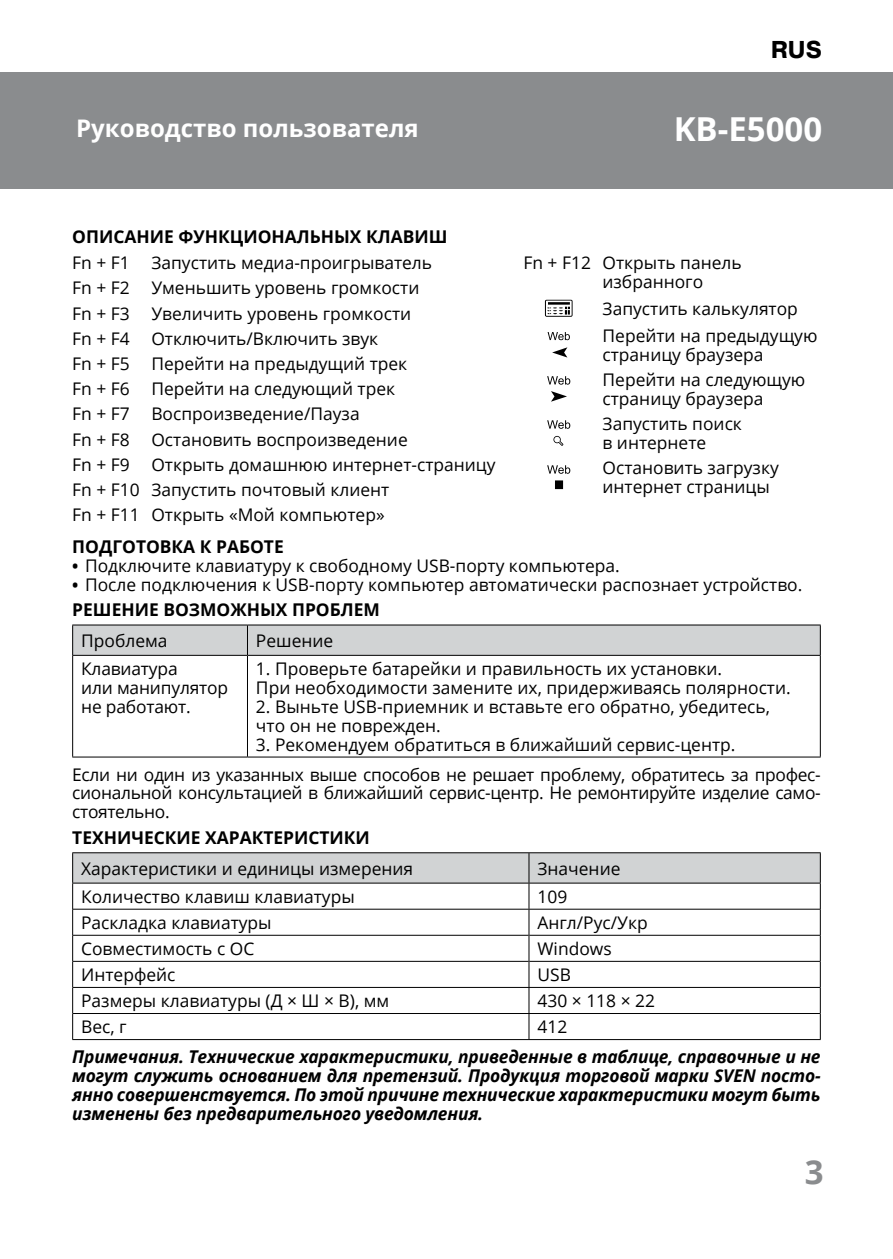
<style>
.page{position:relative;width:893px;height:1259px;background:#fff}
.page>*{position:absolute;margin:0;border:0;box-sizing:border-box;transform-origin:0 0}
.t1{font:700 33px "Open Sans";color:#fff}
.t2{font:700 33px "Open Sans";color:#8a8c8e}
.t3{font:700 24.3px "Open Sans";color:#fff}
.t4{font:700 24.3px "Pragmatica";color:#000}
.t5{font:italic 700 17.7px/18.9px "Open Sans";letter-spacing:-.01em;color:#000;text-align:justify}
.t6{font:700 17.7px "Open Sans";color:#000}
.t7{font:17.4px/25.2px "Open Sans";color:#000}
.t8{font:17.4px/30px "Open Sans";letter-spacing:-.02em;color:#000}
.s1{font-weight:700;font-size:16.5px}
</style>
<div class="page">
<div style="left:0;top:72px;width:893px;height:117px;background:#8a8c8e"></div>
<div style="left:73px;top:625px;width:747px;height:30px;background:#d1d3d4"></div>
<hr style="left:247px;top:624px;width:574px;height:1px;background:#000">
<hr style="left:820px;top:625px;width:1px;height:30px;background:#000">
<hr style="left:247px;top:655px;width:574px;height:1px;background:#000">
<hr style="left:72px;top:656px;width:1px;height:100px;background:#000">
<hr style="left:247px;top:656px;width:1px;height:100px;background:#000">
<hr style="left:820px;top:656px;width:1px;height:100px;background:#000">
<hr style="left:72px;top:756px;width:175px;height:1px;background:#000">
<hr style="left:247px;top:756px;width:574px;height:1px;background:#000">
<hr style="left:72px;top:624px;width:175px;height:1px;background:#000">
<hr style="left:72px;top:625px;width:1px;height:30px;background:#000">
<hr style="left:247px;top:625px;width:1px;height:30px;background:#000">
<hr style="left:72px;top:655px;width:175px;height:1px;background:#000">
<hr style="left:72px;top:852px;width:457px;height:1px;background:#000">
<hr style="left:529px;top:852px;width:292px;height:1px;background:#000">
<hr style="left:72px;top:1039px;width:457px;height:1px;background:#000">
<svg style="left:72px;top:853px;width:749px;height:186px"></svg>
<hr style="left:529px;top:1039px;width:292px;height:1px;background:#000">
<hr style="left:529px;top:987px;width:291px;height:1px;background:#000">
<hr style="left:529px;top:1013px;width:291px;height:1px;background:#000">
<hr style="left:529px;top:908px;width:291px;height:1px;background:#000">
<svg style="left:545px;top:300px;width:28px;height:17px"></svg>
<svg style="left:552px;top:347px;width:15px;height:10px"></svg>
<svg style="left:548px;top:332px;width:22px;height:8px"></svg>
<svg style="left:551px;top:391px;width:16px;height:11px"></svg>
<svg style="left:547px;top:376px;width:23px;height:9px"></svg>
<svg style="left:553px;top:436px;width:10px;height:10px"></svg>
<svg style="left:547px;top:420px;width:23px;height:9px"></svg>
<div style="left:555px;top:480px;width:8px;height:9px;background:#000"></div>
<svg style="left:547px;top:465px;width:23px;height:9px"></svg>
<h2 class="t4" style="left:771px;top:34px;width:53px">RUS</h2>
<h2 class="t3" style="left:76px;top:111px;width:344px">Руководство пользователя</h2>
<h1 class="t1" style="left:674px;top:105px;width:150px">KB-E5000</h1>
<p class="t6" style="left:72px;top:224px;width:377px">ОПИСАНИЕ ФУНКЦИОНАЛЬНЫХ КЛАВИШ</p>
<p class="t7" style="left:72px;top:250px;width:425px">Fn + F1 Запустить медиа-проигрыватель<br>Fn + F2 Уменьшить уровень громкости<br>Fn + F3 Увеличить уровень громкости<br>Fn + F4 Отключить/Включить звук<br>Fn + F5 Перейти на предыдущий трек<br>Fn + F6 Перейти на следующий трек<br>Fn + F7 Воспроизведение/Пауза<br>Fn + F8 Остановить воспроизведение<br>Fn + F9 Открыть домашнюю интернет-страницу Fn + F10 Запустить почтовый клиент<br>Fn + F11 Открыть «Мой компьютер»</p>
<p class="t6" style="left:72px;top:534px;width:213px">ПОДГОТОВКА К РАБОТЕ</p>
<p class="t7" style="left:72px;top:552px;width:549px"><span class="s1">•</span> Подключите клавиатуру к свободному USB-порту компьютера.</p>
<p class="t7" style="left:72px;top:571px;width:732px"><span class="s1">•</span> После подключения к USB-порту компьютер автоматически распознает устройство.</p>
<p class="t6" style="left:72px;top:597px;width:309px">РЕШЕНИЕ ВОЗМОЖНЫХ ПРОБЛЕМ</p>
<p class="t7" style="left:81px;top:627px;width:88px">Проблема</p>
<p class="t7" style="left:256px;top:627px;width:79px">Решение</p>
<p class="t7" style="left:81px;top:659px;width:149px;line-height:18.9px">Клавиатура<br>или манипулятор не работают.</p>
<p class="t7" style="left:256px;top:659px;width:536px;line-height:18.9px">1. Проверьте батарейки и правильность их установки.<br>При необходимости замените их, придерживаясь полярности.</p>
<p class="t7" style="left:603px;top:253px;width:141px;line-height:18.9px;text-indent:-79px">Fn + F12 Открыть панель избранного</p>
<p class="t7" style="left:603px;top:295px;width:216px;line-height:27px">Запустить калькулятор<br>Перейти на предыдущую</p>
<p class="t7" style="left:603px;top:341px;width:204px">страницу браузера<br>Перейти на следующую</p>
<p class="t7" style="left:603px;top:386px;width:162px">страницу браузера<br>Запустить поиск</p>
<p class="t7" style="left:603px;top:430px;width:178px">в интернете<br>Остановить загрузку</p>
<p class="t7" style="left:603px;top:474px;width:169px">интернет страницы</p>
<p class="t7" style="left:256px;top:696px;width:515px;line-height:18.9px">2. Выньте USB-приемник и вставьте его обратно, убедитесь, что он не поврежден.</p>
<p class="t8" style="left:72px;top:729px;width:750px;text-indent:184px">3. Рекомендуем обратиться в ближайший сервис-центр.<br>Если ни один из указанных выше способов не решает проблему, обратитесь за профес-</p>
<p class="t8" style="left:72px;top:783px;width:750px;line-height:18.9px">сиональной консультацией в ближайший сервис-центр. Не ремонтируйте изделие само&shy;стоятельно.</p>
<p class="t6" style="left:72px;top:825px;width:299px">ТЕХНИЧЕСКИЕ ХАРАКТЕРИСТИКИ</p>
<p class="t7" style="left:81px;top:855px;width:334px">Характеристики и единицы измерения</p>
<p class="t7" style="left:537px;top:855px;width:84px">Значение</p>
<p class="t7" style="left:81px;top:883px;width:275px">Количество клавиш клавиатуры</p>
<p class="t7" style="left:537px;top:883px;width:31px">109</p>
<p class="t7" style="left:81px;top:909px;width:192px">Раскладка клавиатуры</p>
<p class="t7" style="left:537px;top:909px;width:112px">Англ/Рус/Укр</p>
<p class="t7" style="left:81px;top:935px;width:175px">Совместимость с ОС</p>
<p class="t7" style="left:537px;top:935px;width:76px">Windows</p>
<p class="t7" style="left:81px;top:961px;width:96px">Интерфейс</p>
<p class="t7" style="left:537px;top:961px;width:35px">USB</p>
<p class="t7" style="left:81px;top:987px;width:310px">Размеры клавиатуры (Д × Ш × В), мм</p>
<p class="t7" style="left:537px;top:987px;width:119px">430 × 118 × 22</p>
<p class="t7" style="left:81px;top:1013px;width:47px">Вес, г</p>
<p class="t7" style="left:537px;top:1013px;width:31px">412</p>
<p class="t5" style="left:72px;top:1046px;width:750px">Примечания. Технические характеристики, приведенные в таблице, справочные и не могут служить основанием для претензий. Продукция торговой марки SVEN посто&shy;янно совершенствуется. По этой причине технические характеристики могут быть изменены без предварительного уведомления.</p>
<h1 class="t2" style="left:805px;top:1148px;width:20px">3</h1>
</div>
